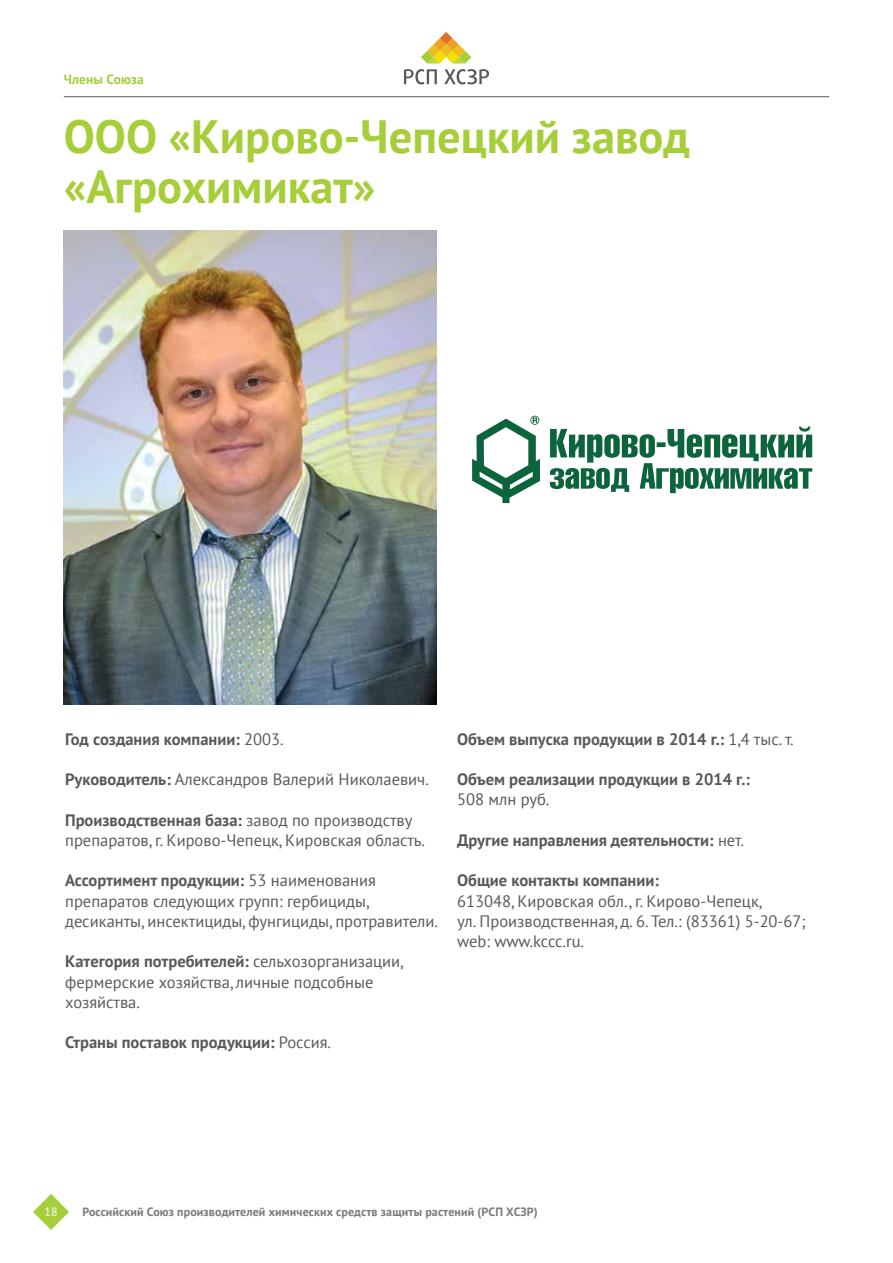
<style>
.page{position:relative;width:893px;height:1263px;background:#fff}
.page>*{position:absolute;margin:0;border:0;box-sizing:border-box;transform-origin:0 0}
.t1{font:700 46.5px/49.5px "PT Sans";color:#a6ce39}
.t2{font:16.5px/20.2px "PT Sans";color:#58595b}
.t3{font:700 16.5px "PT Sans";color:#58595b}
.t4{font:700 13.5px "PT Sans";letter-spacing:.01em;color:#a6ce39}
.t5{font:700 12px "PT Sans";letter-spacing:.01em;color:#797a7d}
.t6{font:12px "PT Sans";color:#fff}
.s1{font-weight:400}
.s2{font-weight:700}
</style>
<div class="page">
<svg style="left:33px;top:1194px;width:36px;height:36px"></svg>
<svg style="left:421px;top:32px;width:50px;height:31px"></svg>
<svg style="left:404px;top:69px;width:33px;height:15px"></svg>
<svg style="left:444px;top:69px;width:45px;height:15px"></svg>
<hr style="left:64px;top:96px;width:765px;height:1px;background:#58595b">
<img style="left:64px;top:230px;width:372px;height:474px">
<svg style="left:472px;top:416px;width:68px;height:87px"></svg>
<svg style="left:550px;top:427px;width:262px;height:66px"></svg>
<p class="t4" style="left:64px;top:71px;width:82px">Члены Союза</p>
<h1 class="t1" style="left:64px;top:111px;width:628px">ООО «Кирово-Чепецкий завод «Агрохимикат»</h1>
<p class="t3" style="left:65px;top:728px;width:220px">Год создания компании: <span class="s1">2003.</span></p>
<p class="t2" style="left:65px;top:769px;width:365px"><span class="s2">Руководитель:</span> Александров Валерий Николаевич.</p>
<p class="t2" style="left:65px;top:809px;width:361px"><span class="s2">Производственная база:</span> завод по производству препаратов, г. Кирово-Чепецк, Кировская область.</p>
<p class="t2" style="left:65px;top:870px;width:374px"><span class="s2">Ассортимент продукции:</span> 53 наименования препаратов следующих групп: гербициды, десиканты, инсектициды, фунгициды, протравители.</p>
<p class="t2" style="left:65px;top:951px;width:340px"><span class="s2">Категория потребителей:</span> сельхозорганизации, фермерские хозяйства, личные подсобные хозяйства.</p>
<p class="t3" style="left:65px;top:1032px;width:267px">Страны поставок продукции: <span class="s1">Россия.</span></p>
<p class="t3" style="left:457px;top:728px;width:338px">Объем выпуска продукции в 2014 г.: <span class="s1">1,4 тыс. т.</span></p>
<p class="t3" style="left:457px;top:768px;width:294px">Объем реализации продукции в 2014 г.:</p>
<p class="t2" style="left:457px;top:789px;width:94px">508 млн руб.</p>
<p class="t3" style="left:457px;top:829px;width:288px">Другие направления деятельности: <span class="s1">нет.</span></p>
<p class="t3" style="left:457px;top:870px;width:203px">Общие контакты компании:</p>
<p class="t2" style="left:457px;top:890px;width:350px">613048, Кировская обл., г. Кирово-Чепецк,<br>ул. Производственная, д. 6. Тел.: (83361) 5-20-67; web: www.kccc.ru.</p>
<p class="t6" style="left:44px;top:1204px;width:15px">18</p>
<p class="t5" style="left:82px;top:1203px;width:457px">Российский Союз производителей химических средств защиты растений (РСП ХСЗР)</p>
</div>
